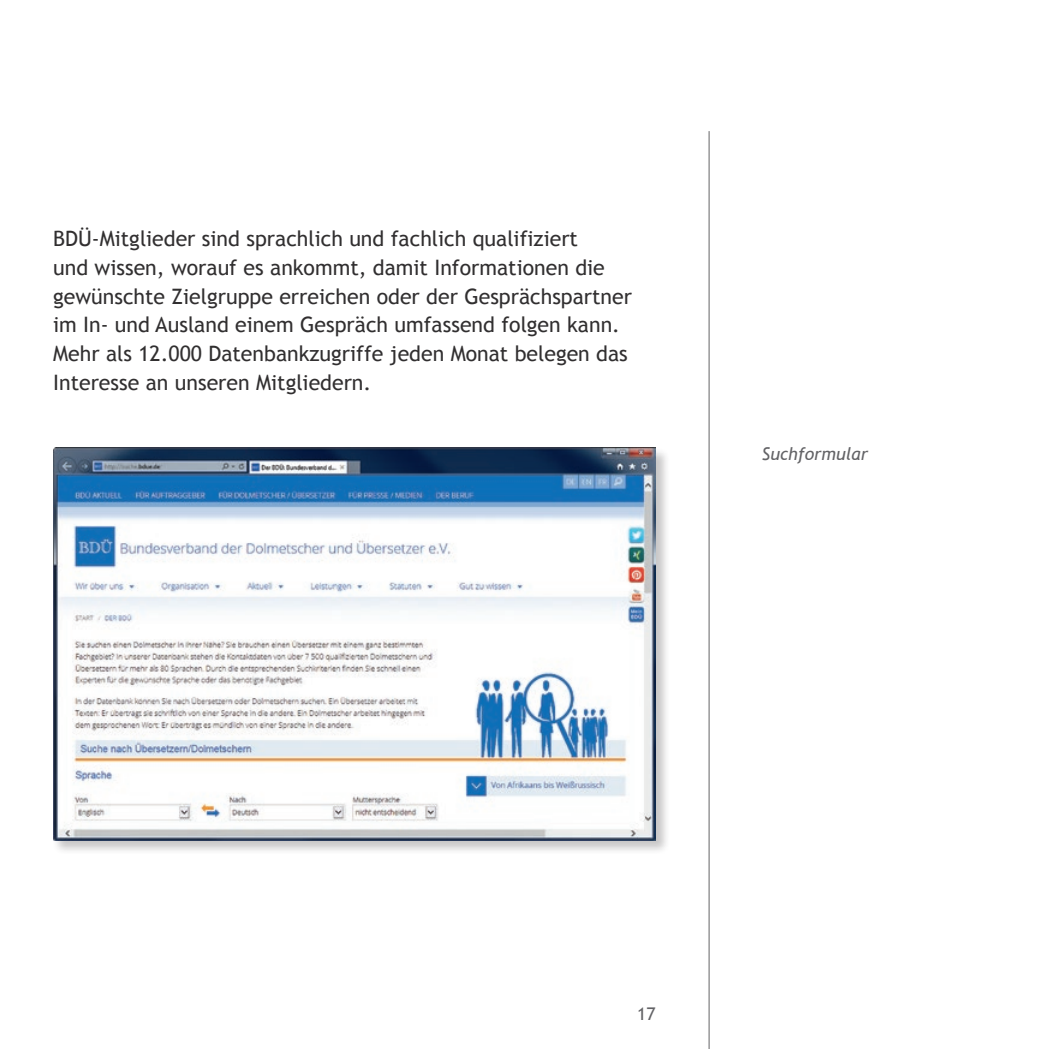
<style>
.page{position:relative;width:1049px;height:1049px;background:#fff}
.page>*{position:absolute;margin:0;border:0;box-sizing:border-box;transform-origin:0 0}
.t1{font:21.25px/28.8px "Trebuchet MS";color:#312f30}
.t2{font:italic 17.5px "Trebuchet MS";color:#636366}
.t3{font:17.5px "Trebuchet MS";color:#636366}
</style>
<div class="page">
<hr style="left:709px;top:131px;width:1px;height:918px;background:#636366">
<div style="left:52px;top:447px;width:618px;height:407px;background:#231f20;opacity:.25"></div>
<img style="left:53px;top:447px;width:603px;height:393px">
<p class="t1" style="left:53px;top:224px;width:580px">BDÜ-Mitglieder sind sprachlich und fachlich qualifiziert<br>und wissen, worauf es ankommt, damit Informationen die gewünschte Zielgruppe erreichen oder der Gesprächspartner im In- und Ausland einem Gespräch umfassend folgen kann.<br>Mehr als 12.000 Datenbankzugriffe jeden Monat belegen das Interesse an unseren Mitgliedern.</p>
<p class="t2" style="left:762px;top:444px;width:108px">Suchformular</p>
<p class="t3" style="left:637px;top:1003px;width:20px">17</p>
</div>
